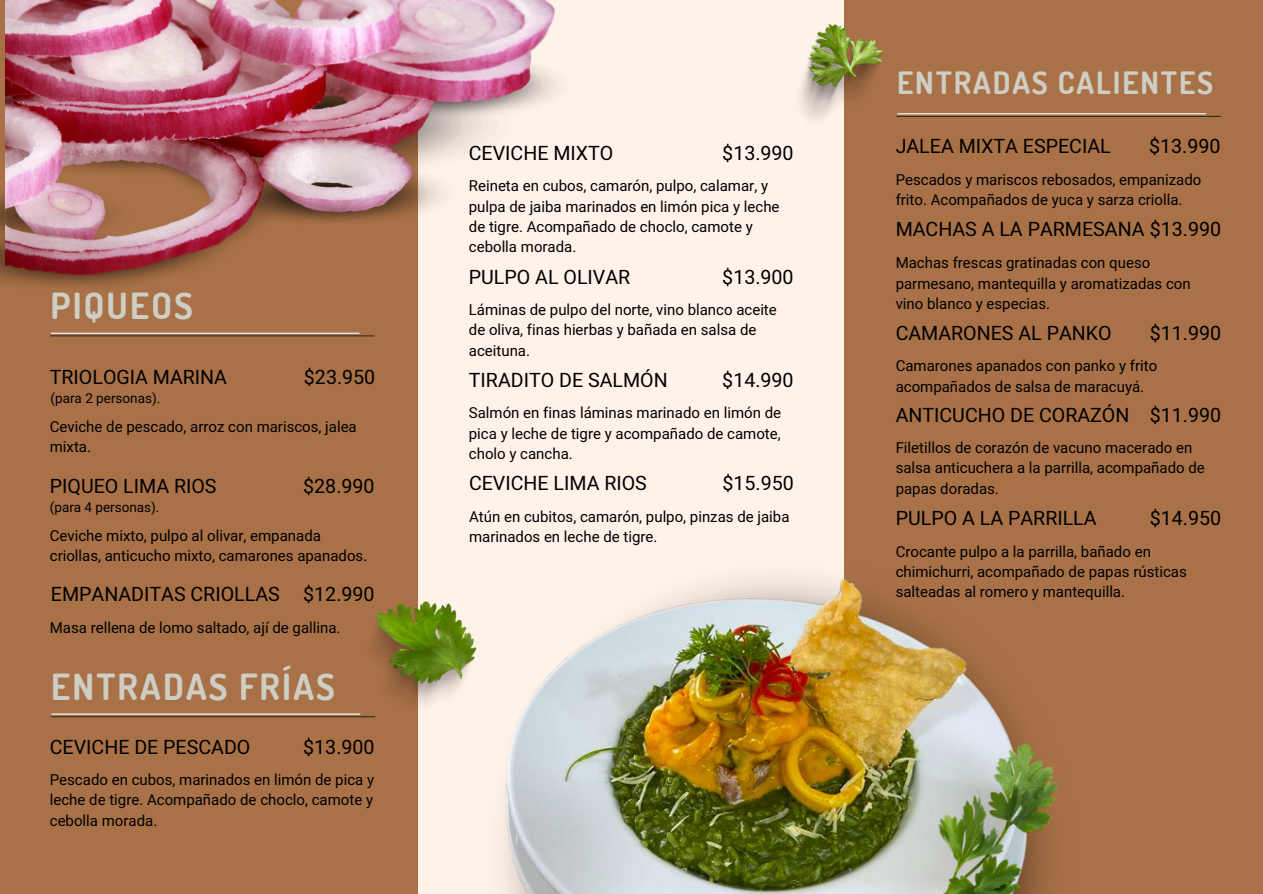
<style>
.page{position:relative;width:1263px;height:894px;background:#fff}
.page>*{position:absolute;margin:0;border:0;box-sizing:border-box;transform-origin:0 0}
.t1{font:700 36px "Dosis";letter-spacing:.06em;color:#cfcec4}
.t2{font:700 30.75px "Dosis";letter-spacing:.06em;color:#cfcec4}
.t3{font:19.65px "Heebo";color:#000}
.t4{font:15px/20.2px "Heebo";color:#000}
.t5{font:13.5px "Heebo";color:#000}
</style>
<div class="page">
<div style="left:0;top:0;width:1263px;height:893px;background:#a97147"></div>
<div style="left:419px;top:0;width:425px;height:893px;background:#fff2e9"></div>
<hr style="left:51px;top:332px;width:308px;height:2px;background:#fff">
<hr style="left:50px;top:335px;width:324px;height:1px;background:#2d2d2d">
<hr style="left:52px;top:713px;width:308px;height:1px;background:#fff">
<hr style="left:51px;top:716px;width:324px;height:1px;background:#2d2d2d">
<img style="left:476px;top:578px;width:540px;height:315px">
<img style="left:800px;top:24px;width:84px;height:96px">
<img style="left:374px;top:601px;width:102px;height:115px">
<img style="left:0;top:247px;width:144px;height:40px">
<img style="left:5px;top:114px;width:1px;height:63px">
<img style="left:0;top:184px;width:6px;height:63px">
<img style="left:6px;top:0;width:550px;height:275px">
<img style="left:883px;top:728px;width:175px;height:165px">
<hr style="left:898px;top:113px;width:308px;height:1px;background:#fff">
<hr style="left:897px;top:116px;width:324px;height:1px;background:#2d2d2d">
<h2 class="t1" style="left:51px;top:282px;width:144px">PIQUEOS</h2>
<p class="t3" style="left:50px;top:363px;width:179px">TRIOLOGIA MARINA</p>
<h3 class="t5" style="left:51px;top:388px;width:111px">(para 2 personas).</h3>
<h3 class="t3" style="left:304px;top:363px;width:73px">$23.950</h3>
<p class="t4" style="left:50px;top:416px;width:308px">Ceviche de pescado, arroz con mariscos, jalea mixta.</p>
<p class="t3" style="left:303px;top:472px;width:73px">$28.990</p>
<h4 class="t3" style="left:50px;top:472px;width:168px">PIQUEO LIMA RIOS</h4>
<p class="t4" style="left:50px;top:525px;width:319px">Ceviche mixto, pulpo al olivar, empanada criollas, anticucho mixto, camarones apanados.</p>
<p class="t5" style="left:50px;top:497px;width:111px">(para 4 personas).</p>
<p class="t3" style="left:303px;top:580px;width:73px">$12.990</p>
<h4 class="t3" style="left:51px;top:580px;width:230px">EMPANADITAS CRIOLLAS</h4>
<p class="t4" style="left:50px;top:617px;width:292px">Masa rellena de lomo saltado, ají de gallina.</p>
<p class="t1" style="left:51px;top:662px;width:285px">ENTRADAS FRÍAS</p>
<p class="t3" style="left:50px;top:732px;width:202px">CEVICHE DE PESCADO</p>
<p class="t4" style="left:50px;top:770px;width:326px;text-align:justify">Pescado en cubos, marinados en limón de pica y leche de tigre. Acompañado de choclo, camote y cebolla morada.</p>
<h1 class="t3" style="left:303px;top:732px;width:73px">$13.900</h1>
<p class="t3" style="left:722px;top:139px;width:73px">$13.990</p>
<h3 class="t3" style="left:469px;top:139px;width:146px">CEVICHE MIXTO</h3>
<h4 class="t4" style="left:469px;top:176px;width:312px">Reineta en cubos, camarón, pulpo, calamar, y pulpa de jaiba marinados en limón pica y leche de tigre. Acompañado de choclo, camote y cebolla morada.</h4>
<p class="t3" style="left:722px;top:263px;width:73px">$13.900</p>
<h3 class="t3" style="left:469px;top:263px;width:163px">PULPO AL OLIVAR</h3>
<h4 class="t4" style="left:469px;top:300px;width:309px">Láminas de pulpo del norte, vino blanco aceite de oliva, finas hierbas y bañada en salsa de aceituna.</h4>
<h3 class="t3" style="left:469px;top:366px;width:200px">TIRADITO DE SALMÓN</h3>
<h4 class="t3" style="left:722px;top:366px;width:73px">$14.990</h4>
<p class="t4" style="left:469px;top:403px;width:314px;text-align:justify">Salmón en finas láminas marinado en limón de pica y leche de tigre y acompañado de camote, cholo y cancha.</p>
<h3 class="t3" style="left:722px;top:469px;width:73px">$15.950</h3>
<p class="t3" style="left:469px;top:469px;width:179px">CEVICHE LIMA RIOS</p>
<p class="t4" style="left:469px;top:506px;width:322px">Atún en cubitos, camarón, pulpo, pinzas de jaiba marinados en leche de tigre.</p>
<h4 class="t2" style="left:897px;top:63px;width:318px">ENTRADAS CALIENTES</h4>
<h4 class="t3" style="left:1149px;top:133px;width:73px">$13.990</h4>
<p class="t3" style="left:896px;top:133px;width:217px">JALEA MIXTA ESPECIAL</p>
<h3 class="t4" style="left:896px;top:170px;width:307px">Pescados y mariscos rebosados, empanizado frito. Acompañados de yuca y sarza criolla.</h3>
<p class="t3" style="left:896px;top:216px;width:327px">MACHAS A LA PARMESANA $13.990</p>
<p class="t4" style="left:896px;top:253px;width:297px">Machas frescas gratinadas con queso parmesano, mantequilla y aromatizadas con</p>
<p class="t4" style="left:896px;top:294px;width:156px">vino blanco y especias.</p>
<p class="t3" style="left:896px;top:319px;width:218px">CAMARONES AL PANKO</p>
<p class="t4" style="left:896px;top:356px;width:263px">Camarones apanados con panko y frito acompañados de salsa de maracuyá.</p>
<h3 class="t3" style="left:1150px;top:319px;width:73px">$11.990</h3>
<h4 class="t3" style="left:896px;top:401px;width:235px">ANTICUCHO DE CORAZÓN</h4>
<p class="t4" style="left:896px;top:438px;width:311px">Filetillos de corazón de vacuno macerado en salsa anticuchera a la parrilla, acompañado de papas doradas.</p>
<p class="t3" style="left:1150px;top:401px;width:73px">$11.990</p>
<p class="t3" style="left:1150px;top:504px;width:73px">$14.950</p>
<h1 class="t3" style="left:896px;top:504px;width:203px">PULPO A LA PARRILLA</h1>
<h3 class="t4" style="left:896px;top:541px;width:293px">Crocante pulpo a la parrilla, bañado en chimichurri, acompañado de papas rústicas</h3>
<h4 class="t4" style="left:896px;top:582px;width:231px">salteadas al romero y mantequilla.</h4>
</div>
